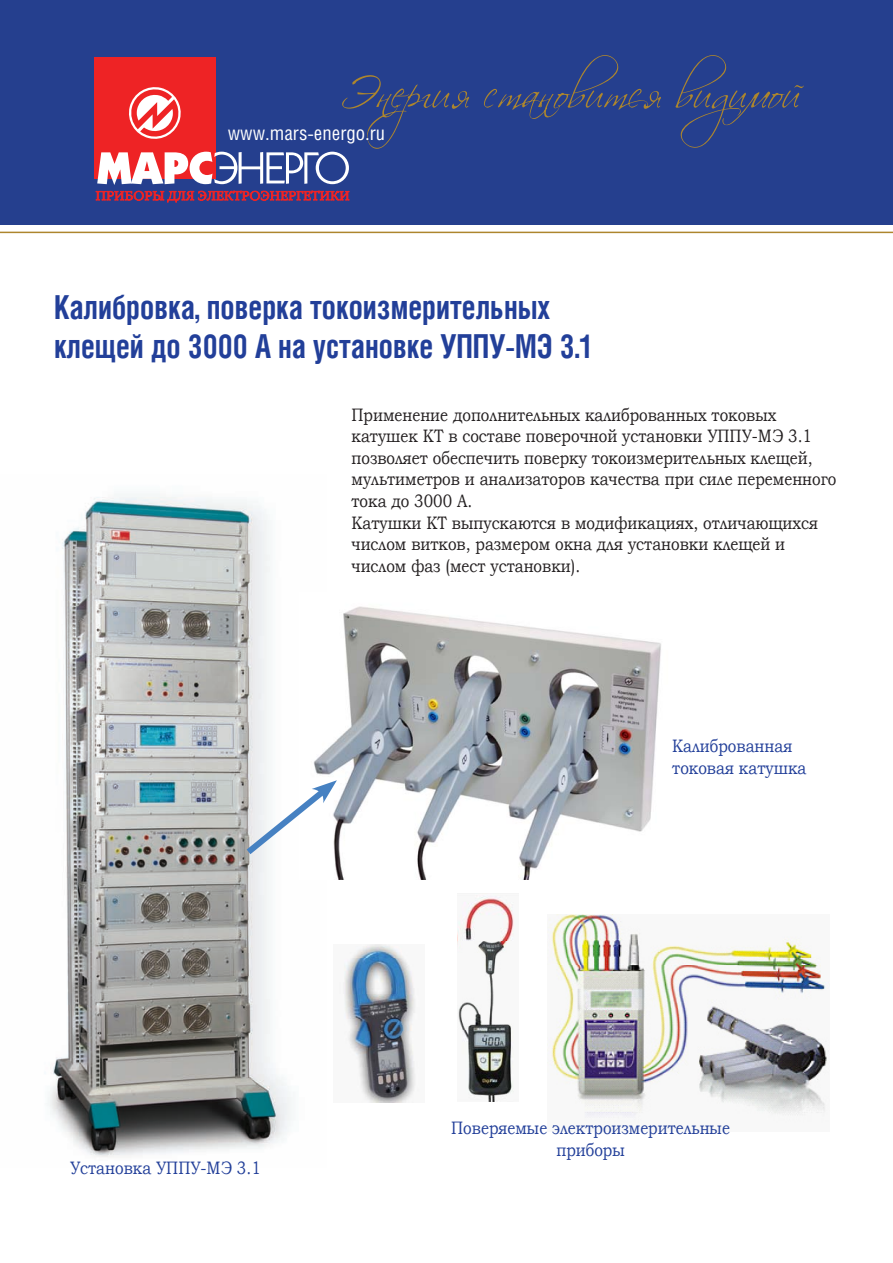
<style>
.page{position:relative;width:893px;height:1263px;background:#fff}
.page>*{position:absolute;margin:0;border:0;box-sizing:border-box;transform-origin:0 0}
.Text{font:700 33px/39.6px "Helios Cond";color:#223f99;scale:.9 1}
.Text1{font:19.5px "Helios Cond C";color:#fff}
.t1{font:18px/21.6px "Bookman Old Style";color:#231f20;scale:.85 1}
.t2{font:18px/21.6px "Bookman Old Style";color:#223f99;scale:.85 1}
</style>
<div class="page">
<img style="left:47px;top:494px;width:245px;height:663px">
<img style="left:313px;top:606px;width:348px;height:273px">
<hr style="left:0;top:232px;width:893px;height:1px;background:#ad862d">
<div style="left:0;top:0;width:893px;height:225px;background:#253f8e"></div>
<img style="left:457px;top:893px;width:57px;height:208px">
<img style="left:548px;top:914px;width:282px;height:204px">
<img style="left:343px;top:944px;width:73px;height:159px">
<svg style="left:240px;top:780px;width:97px;height:80px"></svg>
<svg style="left:95px;top:55px;width:709px;height:148px"></svg>
<p class="Text1" style="left:228px;top:121px;width:159px">www.mars-energo.ru</p>
<p class="Text" style="left:54px;top:286px;width:601px">Калибровка, поверка токоизмерительных клещей до 3000 А на установке УППУ-МЭ 3.1</p>
<p class="t1" style="left:351px;top:404px;width:572px">Применение дополнительных калиброванных токовых катушек КТ в составе поверочной установки УППУ-МЭ 3.1 позволяет обеспечить поверку токоизмерительных клещей, мультиметров и анализаторов качества при силе переменного тока до 3000 А.</p>
<p class="t1" style="left:351px;top:512px;width:550px">Катушки КТ выпускаются в модификациях, отличающихся числом витков, размером окна для установки клещей и числом фаз (мест установки).</p>
<p class="t2" style="left:70px;top:1157px;width:226px">Установка УППУ-МЭ 3.1</p>
<p class="t2" style="left:672px;top:735px;width:159px">Калиброванная токовая катушка</p>
<p class="t2" style="left:451px;top:1117px;width:329px;text-align:center">Поверяемые электроизмерительные приборы</p>
</div>
